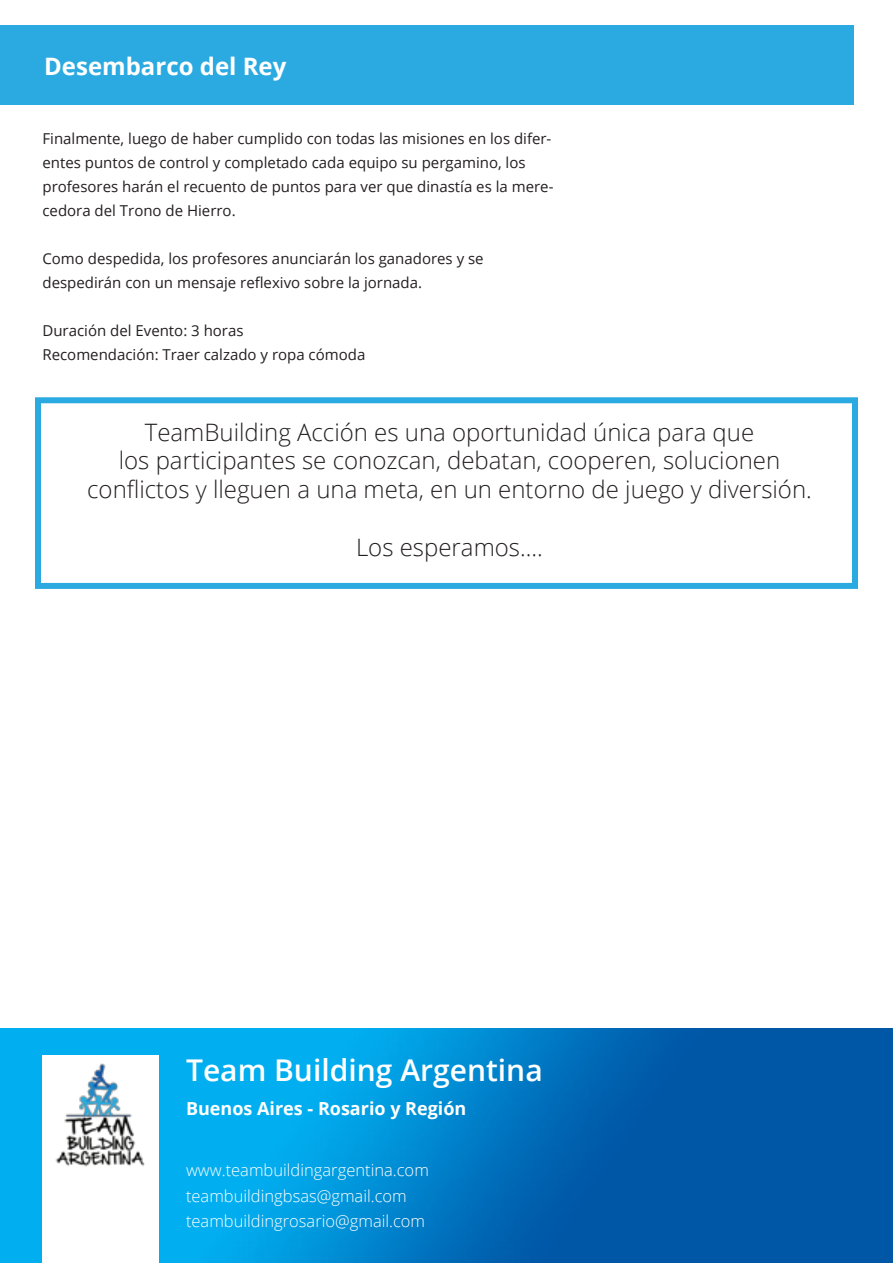
<style>
.page{position:relative;width:893px;height:1263px;background:#fff}
.page>*{position:absolute;margin:0;border:0;box-sizing:border-box;transform-origin:0 0}
.t1{font:600 30px "Open Sans";color:#fff}
.t2{font:300 24px/28.8px "Open Sans";color:#231f20;text-align:center}
.t3{font:700 24px "Open Sans";color:#fff}
.t4{font:700 18px "Open Sans";color:#fff}
.t5{font:300 16.5px/25.5px "Open Sans";color:#fff}
.t6{font:15px/24px "Open Sans";color:#231f20}
</style>
<div class="page">
<div style="left:0;top:25px;width:853px;height:79px;background:#2baae1"></div>
<div style="left:35px;top:397px;width:823px;height:192px;border:6px solid #2baae1"></div>
<img style="left:0;top:1029px;width:893px;height:234px">
<div style="left:42px;top:1055px;width:116px;height:208px;background:#fff"></div>
<img style="left:55px;top:1063px;width:90px;height:104px">
<h2 class="t3" style="left:44px;top:49px;width:244px">Desembarco del Rey</h2>
<p class="t6" style="left:42px;top:126px;width:512px">Finalmente, luego de haber cumplido con todas las misiones en los difer&shy;entes puntos de control y completado cada equipo su pergamino, los profesores harán el recuento de puntos para ver que dinastía es la mere&shy;cedora del Trono de Hierro.</p>
<p class="t6" style="left:42px;top:246px;width:443px">Como despedida, los profesores anunciarán los ganadores y se despedirán con un mensaje reflexivo sobre la jornada.</p>
<p class="t6" style="left:42px;top:318px;width:324px">Duración del Evento: 3 horas<br>Recomendación: Traer calzado y ropa cómoda</p>
<h2 class="t2" style="left:87px;top:417px;width:726px">TeamBuilding Acción es una oportunidad única para que<br>los participantes se conozcan, debatan, cooperen, solucionen conflictos y lleguen a una meta, en un entorno de juego y diversión.</h2>
<h2 class="t2" style="left:356px;top:532px;width:188px">Los esperamos....</h2>
<h1 class="t1" style="left:186px;top:1049px;width:358px">Team Building Argentina</h1>
<p class="t4" style="left:186px;top:1095px;width:282px">Buenos Aires - Rosario y Región</p>
<p class="t5" style="left:186px;top:1157px;width:244px">www.teambuildingargentina.com teambuildingbsas@gmail.com teambuildingrosario@gmail.com</p>
</div>
